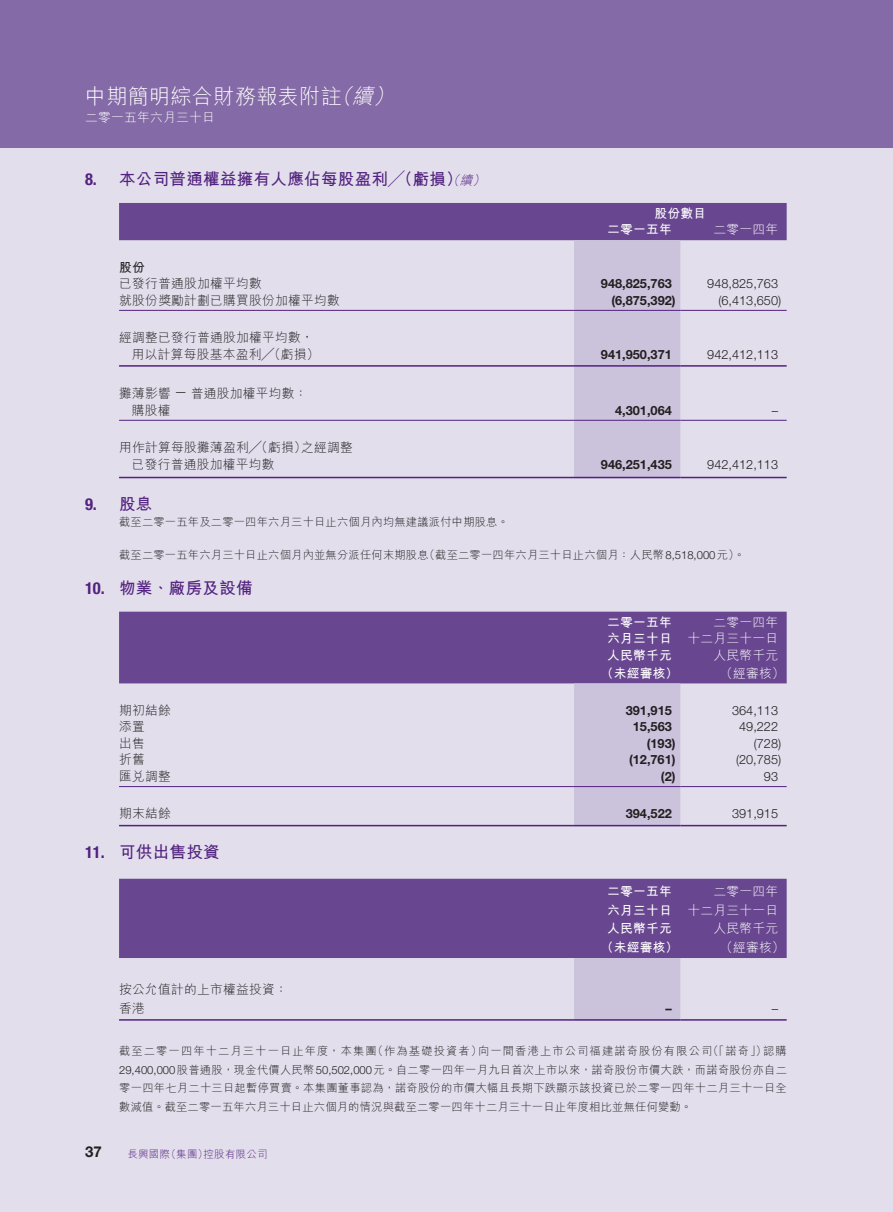
<style>
.page{position:relative;width:893px;height:1212px;background:#fff}
.page>*{position:absolute;margin:0;border:0;box-sizing:border-box;transform-origin:0 0}
.t1{font:300 21px "M Hei HK";letter-spacing:.02em;color:#fff}
.t2{font:italic 300 21px "M Hei HK";color:#fff}
.t3{font:700 16.5px "M Hei HK";letter-spacing:.02em;color:#52227f}
.t4{font:700 condensed 16.5px "Helvetica Neue LT Std";color:#52227f}
.t5{font:700 15px "Helvetica Neue LT Std";color:#231f20}
.t6{font:300 12.75px "M Hei HK";letter-spacing:.02em;color:#231f20}
.t7{font:700 12.75px "Helvetica Neue LT Std";color:#231f20}
.t8{font:300 12.75px "Helvetica Neue LT Std";color:#231f20}
.t9{font:300 12.75px "M Hei HK";letter-spacing:.02em;color:#fff}
.t10{font:700 12.75px "M Hei HK";letter-spacing:.02em;color:#fff}
.t11{font:italic 300 12.75px "M Hei HK";color:#52227f}
.t12{font:700 12.75px "M Hei HK";color:#231f20}
.t13{font:300 11.25px/18.8px "M Hei HK";letter-spacing:.025em;color:#231f20}
.t14{font:300 11.25px "M Hei HK";letter-spacing:.1em;color:#231f20}
.t15{font:300 10.5px "M Hei HK";letter-spacing:.02em;color:#52227f}
.s1{font-weight:300;font-style:italic;font-size:12.75px}
.s2{font-family:"Helvetica Neue LT Std"}
</style>
<div class="page">
<div style="left:0;top:0;width:893px;height:170px;background:#846aa6"></div>
<div style="left:0;top:149px;width:893px;height:1063px;background:#e3deec"></div>
<svg style="left:119px;top:203px;width:668px;height:274px"></svg>
<hr style="left:119px;top:310px;width:455px;height:1px;background:#52227f">
<hr style="left:574px;top:310px;width:106px;height:1px;background:#52227f">
<hr style="left:680px;top:310px;width:107px;height:1px;background:#52227f">
<hr style="left:119px;top:365px;width:455px;height:2px;background:#52227f">
<hr style="left:574px;top:365px;width:106px;height:2px;background:#52227f">
<hr style="left:680px;top:365px;width:107px;height:2px;background:#52227f">
<hr style="left:119px;top:420px;width:455px;height:1px;background:#52227f">
<hr style="left:574px;top:420px;width:106px;height:1px;background:#52227f">
<hr style="left:680px;top:420px;width:107px;height:1px;background:#52227f">
<hr style="left:119px;top:477px;width:455px;height:1px;background:#52227f">
<hr style="left:574px;top:477px;width:106px;height:1px;background:#52227f">
<hr style="left:680px;top:477px;width:107px;height:1px;background:#52227f">
<div style="left:119px;top:612px;width:668px;height:71px;background:#694790"></div>
<div style="left:574px;top:683px;width:106px;height:142px;background:#cbc2dc"></div>
<hr style="left:119px;top:786px;width:455px;height:1px;background:#52227f">
<hr style="left:574px;top:786px;width:106px;height:1px;background:#52227f">
<hr style="left:680px;top:786px;width:107px;height:1px;background:#52227f">
<hr style="left:119px;top:825px;width:455px;height:1px;background:#52227f">
<hr style="left:574px;top:825px;width:106px;height:1px;background:#52227f">
<hr style="left:680px;top:825px;width:107px;height:1px;background:#52227f">
<div style="left:119px;top:879px;width:668px;height:79px;background:#694790"></div>
<div style="left:574px;top:958px;width:106px;height:61px;background:#cbc2dc"></div>
<hr style="left:119px;top:1019px;width:455px;height:2px;background:#52227f">
<hr style="left:574px;top:1019px;width:106px;height:2px;background:#52227f">
<hr style="left:680px;top:1019px;width:107px;height:2px;background:#52227f">
<h1 class="t2" style="left:352px;top:85px;width:27px">續</h1>
<h1 class="t2" style="left:331px;top:85px;width:27px">（</h1>
<h1 class="t2" style="left:373px;top:85px;width:27px">(</h1>
<h1 class="t1" style="left:85px;top:85px;width:258px">中期簡明綜合財務報表附註</h1>
<p class="t9" style="left:85px;top:111px;width:131px">二零一五年六月三十日</p>
<h2 class="t4" style="left:85px;top:169px;width:13px">8.</h2>
<h2 class="t4" style="left:85px;top:494px;width:13px">9.</h2>
<h2 class="t4" style="left:85px;top:578px;width:21px">10.</h2>
<h2 class="t4" style="left:85px;top:842px;width:21px">11.</h2>
<h3 class="t5" style="left:85px;top:1142px;width:18px">37</h3>
<h2 class="t3" style="left:119px;top:167px;width:345px">本公司普通權益擁有人應佔每股盈利╱（虧損）<span class="s1">（</span></h2>
<p class="t11" style="left:460px;top:174px;width:17px">續</p>
<p class="t11" style="left:472px;top:174px;width:17px">(</p>
<p class="t12" style="left:119px;top:258px;width:27px">股份</p>
<p class="t6" style="left:119px;top:277px;width:144px">已發行普通股加權平均數</p>
<p class="t6" style="left:119px;top:293px;width:222px">就股份獎勵計劃已購買股份加權平均數</p>
<p class="t6" style="left:119px;top:331px;width:196px">經調整已發行普通股加權平均數，</p>
<p class="t6" style="left:132px;top:347px;width:189px">用以計算每股基本盈利╱（虧損(</p>
<p class="t6" style="left:191px;top:387px;width:118px">普通股加權平均數：</p>
<p class="t6" style="left:119px;top:387px;width:53px">攤薄影響</p>
<p class="t8" style="left:174px;top:384px;width:14px">—</p>
<p class="t6" style="left:132px;top:403px;width:40px">購股權</p>
<p class="t6" style="left:119px;top:441px;width:189px">用作計算每股攤薄盈利╱（虧損）</p>
<p class="t6" style="left:301px;top:441px;width:53px">之經調整</p>
<p class="t6" style="left:132px;top:457px;width:144px">已發行普通股加權平均數</p>
<h2 class="t3" style="left:119px;top:491px;width:35px">股息</h2>
<p class="t10" style="left:654px;top:204px;width:53px">股份數目</p>
<p class="t10" style="left:607px;top:220px;width:66px">二零一五年</p>
<p class="t9" style="left:713px;top:223px;width:66px">二零一四年</p>
<p class="t7" style="left:601px;top:276px;width:72px">948,825,763</p>
<p class="t8" style="left:707px;top:276px;width:72px">948,825,763</p>
<p class="t7" style="left:611px;top:292px;width:66px">)6,875,392(</p>
<p class="t8" style="left:718px;top:292px;width:64px">)6,413,650(</p>
<p class="t7" style="left:601px;top:346px;width:72px">941,950,371</p>
<p class="t8" style="left:707px;top:346px;width:72px">942,412,113</p>
<p class="t7" style="left:615px;top:402px;width:58px">4,301,064</p>
<p class="t8" style="left:772px;top:402px;width:8px">–</p>
<p class="t7" style="left:601px;top:456px;width:72px">946,251,435</p>
<p class="t8" style="left:707px;top:456px;width:72px">942,412,113</p>
<p class="t13" style="left:119px;top:512px;width:391px">截至二零一五年及二零一四年六月三十日止六個月內均無建議派付中期股息。</p>
<p class="t13" style="left:424px;top:545px;width:323px">（截至二零一四年六月三十日止六個月：人民幣<span class="s2">8,518,000</span>元。(</p>
<p class="t13" style="left:119px;top:545px;width:311px">截至二零一五年六月三十日止六個月內並無分派任何末期股息</p>
<h2 class="t3" style="left:119px;top:575px;width:135px">物業、廠房及設備</h2>
<p class="t10" style="left:607px;top:613px;width:66px">二零一五年</p>
<p class="t9" style="left:713px;top:615px;width:66px">二零一四年</p>
<p class="t10" style="left:607px;top:629px;width:66px">六月三十日</p>
<p class="t9" style="left:687px;top:632px;width:92px">十二月三十一日</p>
<p class="t10" style="left:607px;top:646px;width:66px">人民幣千元</p>
<p class="t9" style="left:713px;top:648px;width:66px">人民幣千元</p>
<p class="t10" style="left:601px;top:664px;width:79px">（未經審核）</p>
<p class="t9" style="left:720px;top:666px;width:66px">（經審核(</p>
<p class="t6" style="left:119px;top:704px;width:53px">期初結餘</p>
<p class="t7" style="left:626px;top:702px;width:48px">391,915</p>
<p class="t8" style="left:732px;top:702px;width:48px">364,113</p>
<p class="t6" style="left:119px;top:720px;width:27px">添置</p>
<p class="t7" style="left:633px;top:719px;width:40px">15,563</p>
<p class="t8" style="left:739px;top:719px;width:40px">49,222</p>
<p class="t6" style="left:119px;top:737px;width:27px">出售</p>
<p class="t7" style="left:647px;top:735px;width:30px">)193(</p>
<p class="t8" style="left:754px;top:735px;width:29px">)728(</p>
<p class="t6" style="left:119px;top:753px;width:27px">折舊</p>
<p class="t7" style="left:629px;top:752px;width:48px">)12,761(</p>
<p class="t8" style="left:736px;top:752px;width:47px">)20,785(</p>
<p class="t6" style="left:119px;top:770px;width:53px">匯兌調整</p>
<p class="t7" style="left:661px;top:768px;width:16px">(2)</p>
<p class="t8" style="left:764px;top:768px;width:16px">93</p>
<p class="t6" style="left:119px;top:807px;width:53px">期末結餘</p>
<h2 class="t3" style="left:119px;top:840px;width:102px">可供出售投資</h2>
<p class="t7" style="left:626px;top:806px;width:48px">394,522</p>
<p class="t8" style="left:732px;top:806px;width:48px">391,915</p>
<p class="t10" style="left:607px;top:882px;width:66px">二零一五年</p>
<p class="t9" style="left:713px;top:885px;width:66px">二零一四年</p>
<p class="t10" style="left:607px;top:901px;width:66px">六月三十日</p>
<p class="t9" style="left:687px;top:903px;width:92px">十二月三十一日</p>
<p class="t10" style="left:607px;top:919px;width:66px">人民幣千元</p>
<p class="t9" style="left:713px;top:922px;width:66px">人民幣千元</p>
<p class="t10" style="left:601px;top:938px;width:79px">（未經審核）</p>
<p class="t9" style="left:720px;top:941px;width:66px">（經審核(</p>
<p class="t6" style="left:119px;top:983px;width:170px">按公允值計的上市權益投資：</p>
<p class="t6" style="left:119px;top:1001px;width:27px">香港</p>
<p class="t7" style="left:665px;top:1000px;width:8px">–</p>
<p class="t8" style="left:772px;top:1000px;width:8px">–</p>
<p class="t14" style="left:372px;top:1045px;width:111px">（作為基礎投資者）</p>
<p class="t13" style="left:708px;top:1041px;width:61px">（「諾奇」）</p>
<p class="t14" style="left:478px;top:1045px;width:236px">向一間香港上市公司福建諾奇股份有限公司</p>
<p class="t13" style="left:119px;top:1041px;width:669px">截至二零一四年十二月三十一日止年度，本集團<br><span class="s2">29,400,000</span>股普通股，現金代價人民幣<span class="s2">50,502,000</span>元。自二零一四年一月九日首次上市以來，諾奇股份市價大跌，而諾奇股份亦自二零一四年七月二十三日起暫停買賣。本集團董事認為，諾奇股份的市價大幅且長期下跌顯示該投資已於二零一四年十二月三十一日全數減值。截至二零一五年六月三十日止六個月的情況與截至二零一四年十二月三十一日止年度相比並無任何變動。</p>
<p class="t13" style="left:763px;top:1041px;width:25px">認購</p>
<p class="t15" style="left:166px;top:1148px;width:44px">（集團）</p>
<p class="t15" style="left:204px;top:1148px;width:66px">控股有限公司</p>
<p class="t15" style="left:128px;top:1148px;width:44px">長興國際</p>
</div>
